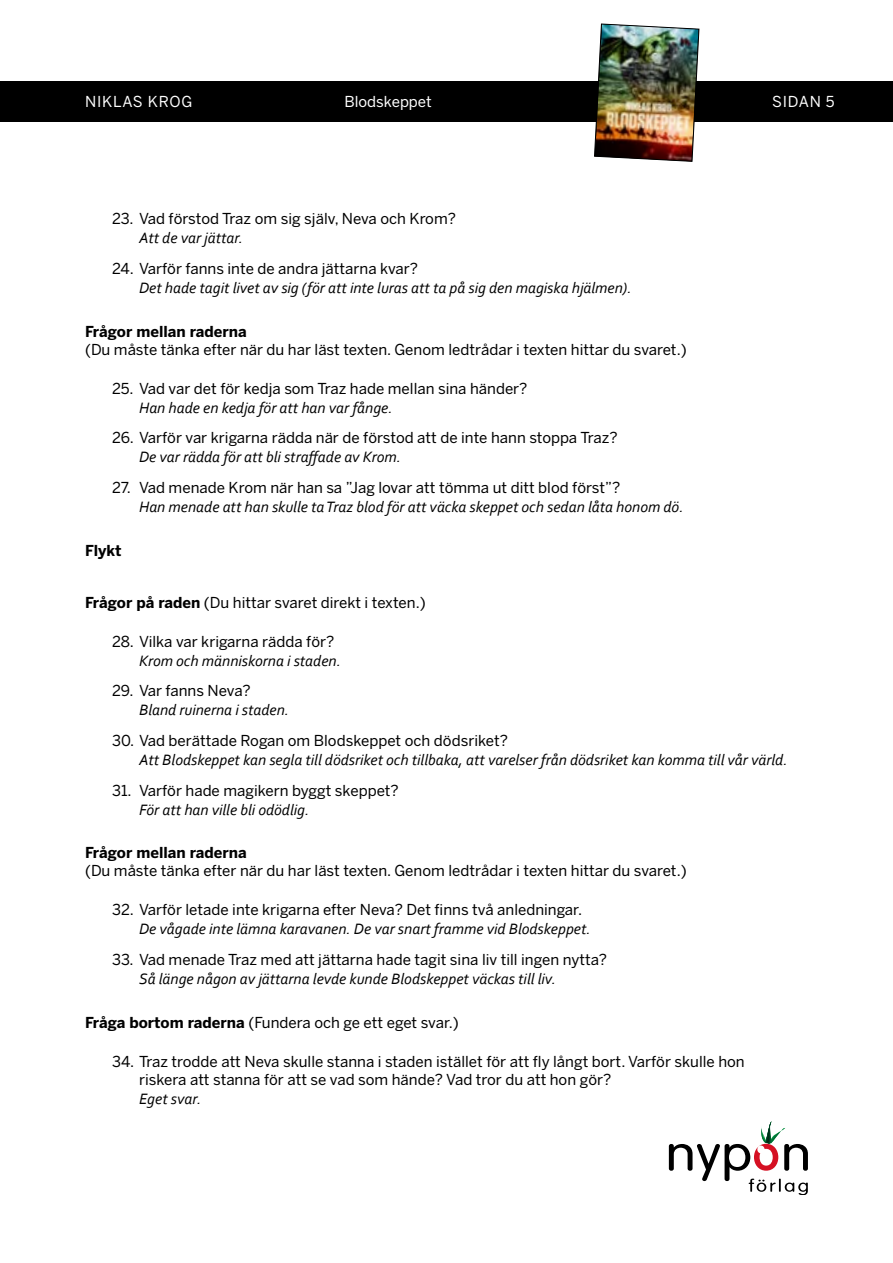
<style>
.page{position:relative;width:893px;height:1263px;background:#fff}
.page>*{position:absolute;margin:0;border:0;box-sizing:border-box;transform-origin:0 0}
.t1{font:italic 15.75px "Corbel";color:#000}
.t2{font:15px/18px "Benton Sans";color:#000}
.t3{font:700 15px "Benton Sans";color:#000}
.t4{font:15px "Benton Sans";color:#fff}
.t5{font:15px "Benton Sans";letter-spacing:.05em;color:#fff}
.t6{font:15px "Benton Sans";letter-spacing:.02em;color:#fff}
.s1{font-weight:700}
</style>
<div class="page">
<div style="left:0;top:81px;width:893px;height:40px;background:#000"></div>
<svg style="left:669px;top:1121px;width:139px;height:74px"></svg>
<img style="left:594px;top:23px;width:105px;height:139px">
<p class="t5" style="left:85px;top:93px;width:109px">NIKLAS KROG</p>
<p class="t4" style="left:344px;top:93px;width:89px">Blodskeppet</p>
<p class="t6" style="left:772px;top:93px;width:64px">SIDAN 5</p>
<p class="t2" style="left:112px;top:210px;width:345px">23. Vad förstod Traz om sig själv, Neva och Krom?</p>
<p class="t1" style="left:139px;top:228px;width:106px">Att de var jättar.</p>
<p class="t2" style="left:112px;top:260px;width:308px">24. Varför fanns inte de andra jättarna kvar?</p>
<p class="t1" style="left:139px;top:278px;width:494px">Det hade tagit livet av sig (för att inte luras att ta på sig den magiska hjälmen).</p>
<p class="t3" style="left:85px;top:322px;width:163px">Frågor mellan raderna</p>
<p class="t2" style="left:85px;top:340px;width:603px">(Du måste tänka efter när du har läst texten. Genom ledtrådar i texten hittar du svaret.)</p>
<p class="t2" style="left:112px;top:380px;width:417px">25. Vad var det för kedja som Traz hade mellan sina händer?</p>
<p class="t1" style="left:139px;top:398px;width:255px">Han hade en kedja för att han var fånge.</p>
<p class="t2" style="left:112px;top:429px;width:507px">26. Varför var krigarna rädda när de förstod att de inte hann stoppa Traz?</p>
<p class="t1" style="left:139px;top:447px;width:263px">De var rädda för att bli straffade av Krom.</p>
<p class="t2" style="left:112px;top:479px;width:510px">27. Vad menade Krom när han sa ”Jag lovar att tömma ut ditt blod först”?</p>
<p class="t1" style="left:139px;top:497px;width:546px">Han menade att han skulle ta Traz blod för att väcka skeppet och sedan låta honom dö.</p>
<p class="t3" style="left:85px;top:541px;width:38px">Flykt</p>
<p class="t2" style="left:85px;top:593px;width:342px"><span class="s1">Frågor på raden</span> (Du hittar svaret direkt i texten.)</p>
<p class="t2" style="left:112px;top:633px;width:224px">28. Vilka var krigarna rädda för?</p>
<p class="t1" style="left:139px;top:651px;width:203px">Krom och människorna i staden.</p>
<p class="t2" style="left:112px;top:682px;width:140px">29. Var fanns Neva?</p>
<p class="t1" style="left:139px;top:700px;width:151px">Bland ruinerna i staden.</p>
<p class="t2" style="left:112px;top:732px;width:397px">30. Vad berättade Rogan om Blodskeppet och dödsriket?</p>
<p class="t1" style="left:139px;top:750px;width:650px">Att Blodskeppet kan segla till dödsriket och tillbaka, att varelser från dödsriket kan komma till vår värld.</p>
<p class="t2" style="left:112px;top:782px;width:288px">31. Varför hade magikern byggt skeppet?</p>
<p class="t1" style="left:139px;top:800px;width:172px">För att han ville bli odödlig.</p>
<p class="t3" style="left:85px;top:844px;width:163px">Frågor mellan raderna</p>
<p class="t2" style="left:85px;top:862px;width:603px">(Du måste tänka efter när du har läst texten. Genom ledtrådar i texten hittar du svaret.)</p>
<p class="t2" style="left:112px;top:901px;width:472px">32. Varför letade inte krigarna efter Neva? Det finns två anledningar.</p>
<p class="t1" style="left:139px;top:919px;width:453px">De vågade inte lämna karavanen. De var snart framme vid Blodskeppet.</p>
<p class="t2" style="left:112px;top:951px;width:497px">33. Vad menade Traz med att jättarna hade tagit sina liv till ingen nytta?</p>
<p class="t1" style="left:139px;top:969px;width:418px">Så länge någon av jättarna levde kunde Blodskeppet väckas till liv.</p>
<p class="t2" style="left:85px;top:1013px;width:375px"><span class="s1">Fråga bortom raderna</span> (Fundera och ge ett eget svar.)</p>
<p class="t2" style="left:139px;top:1053px;width:607px;text-indent:-27px">34. Traz trodde att Neva skulle stanna i staden istället för att fly långt bort. Varför skulle hon riskera att stanna för att se vad som hände? Vad tror du att hon gör?</p>
<p class="t1" style="left:139px;top:1089px;width:64px">Eget svar.</p>
</div>
